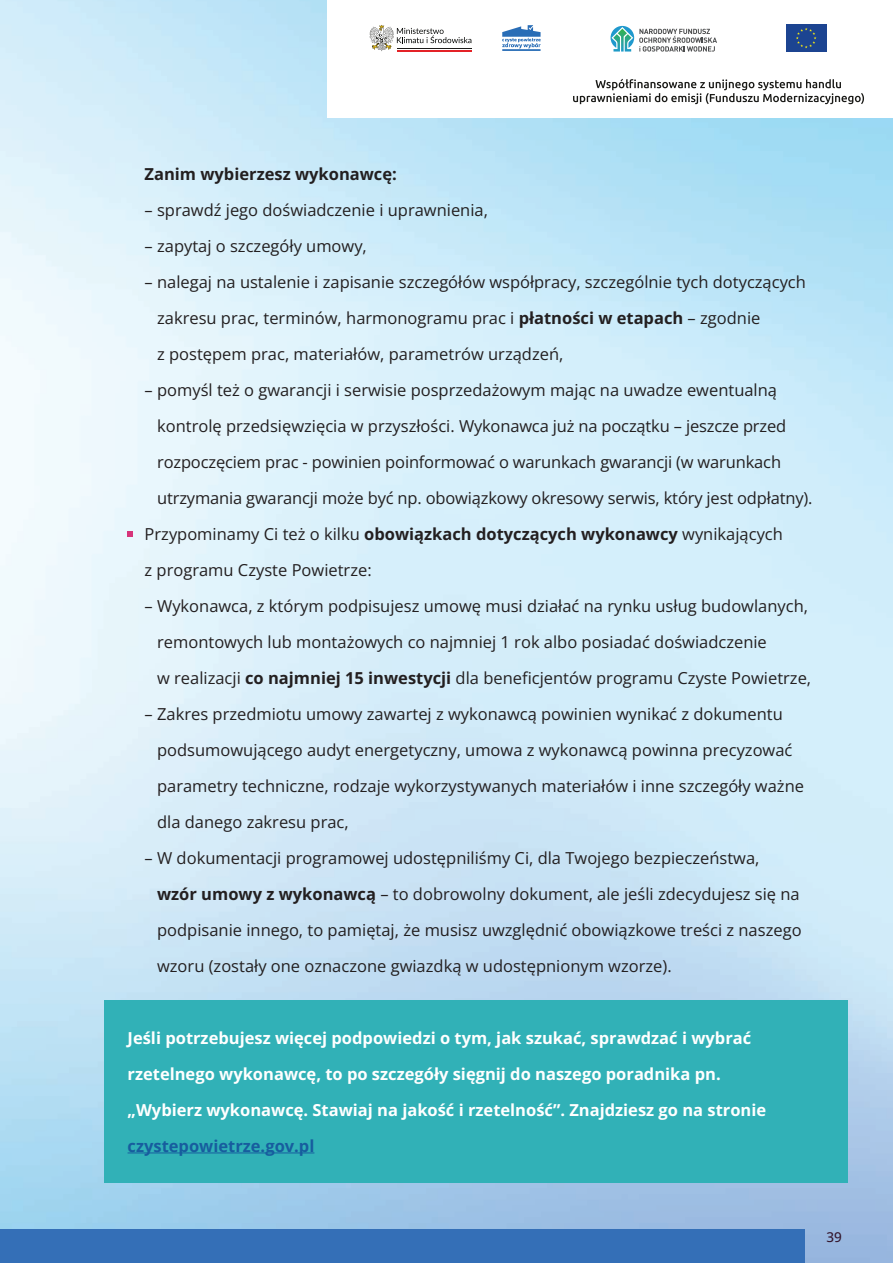
<style>
.page{position:relative;width:893px;height:1263px;background:#fff}
.page>*{position:absolute;margin:0;border:0;box-sizing:border-box;transform-origin:0 0}
.t1{font:16.5px/36px "Open Sans";color:#231f20}
.t2{font:700 16.5px/36px "Open Sans";color:#fff}
.t3{font:700 16.5px "Open Sans";color:#231f20}
.t4{font:700 16.5px "Open Sans";color:#175d9e}
.t5{font:500 13.5px "Open Sans";color:#34162d}
.s1{font-weight:700}
</style>
<div class="page">
<img style="left:0;top:0;width:893px;height:1263px">
<div style="left:328px;top:0;width:565px;height:118px;background:#fff"></div>
<svg style="left:369px;top:25px;width:102px;height:26px"></svg>
<svg style="left:502px;top:25px;width:39px;height:26px"></svg>
<svg style="left:573px;top:79px;width:291px;height:25px"></svg>
<svg style="left:610px;top:26px;width:107px;height:26px"></svg>
<div style="left:786px;top:24px;width:40px;height:28px;background:#1c4491"></div>
<svg style="left:796px;top:28px;width:20px;height:20px"></svg>
<div style="left:0;top:1229px;width:805px;height:34px;background:#346fb7"></div>
<div style="left:104px;top:1000px;width:744px;height:183px;background:#31b1b7"></div>
<hr style="left:128px;top:1153px;width:186px;height:1px;background:#175d9e">
<svg style="left:128px;top:531px;width:5px;height:6px"></svg>
<p class="t3" style="left:145px;top:162px;width:254px">Zanim wybierzesz wykonawcę:</p>
<p class="t1" style="left:145px;top:192px;width:345px">– sprawdź jego doświadczenie i uprawnienia,</p>
<p class="t1" style="left:145px;top:228px;width:224px">– zapytaj o szczegóły umowy,</p>
<p class="t1" style="left:157px;top:264px;width:650px;text-indent:-13px">– nalegaj na ustalenie i zapisanie szczegółów współpracy, szczególnie tych dotyczących zakresu prac, terminów, harmonogramu prac i <span class="s1">płatności w etapach</span> – zgodnie<br>z postępem prac, materiałów, parametrów urządzeń,</p>
<p class="t1" style="left:145px;top:372px;width:634px">– pomyśl też o gwarancji i serwisie posprzedażowym mając na uwadze ewentualną</p>
<p class="t1" style="left:157px;top:408px;width:631px">kontrolę przedsięwzięcia w przyszłości. Wykonawca już na początku – jeszcze przed</p>
<p class="t1" style="left:157px;top:444px;width:625px">rozpoczęciem prac - powinien poinformować o warunkach gwarancji (w warunkach</p>
<p class="t1" style="left:157px;top:480px;width:657px">utrzymania gwarancji może być np. obowiązkowy okresowy serwis, który jest odpłatny).</p>
<p class="t1" style="left:145px;top:516px;width:640px">Przypominamy Ci też o kilku <span class="s1">obowiązkach dotyczących wykonawcy</span> wynikających</p>
<p class="t1" style="left:145px;top:552px;width:229px">z programu Czyste Powietrze:</p>
<p class="t1" style="left:157px;top:588px;width:656px;text-indent:-13px">– Wykonawca, z którym podpisujesz umowę musi działać na rynku usług budowlanych, remontowych lub montażowych co najmniej 1 rok albo posiadać doświadczenie<br>w realizacji <span class="s1">co najmniej 15 inwestycji</span> dla beneficjentów programu Czyste Powietrze,</p>
<p class="t1" style="left:157px;top:696px;width:648px;text-indent:-13px">– Zakres przedmiotu umowy zawartej z wykonawcą powinien wynikać z dokumentu podsumowującego audyt energetyczny, umowa z wykonawcą powinna precyzować parametry techniczne, rodzaje wykorzystywanych materiałów i inne szczegóły ważne dla danego zakresu prac,</p>
<p class="t1" style="left:157px;top:840px;width:646px;text-indent:-13px">– W dokumentacji programowej udostępniliśmy Ci, dla Twojego bezpieczeństwa, <span class="s1">wzór umowy z wykonawcą</span> – to dobrowolny dokument, ale jeśli zdecydujesz się na podpisanie innego, to pamiętaj, że musisz uwzględnić obowiązkowe treści z naszego wzoru (zostały one oznaczone gwiazdką w udostępnionym wzorze).</p>
<p class="t2" style="left:128px;top:1020px;width:640px">Jeśli potrzebujesz więcej podpowiedzi o tym, jak szukać, sprawdzać i wybrać rzetelnego wykonawcę, to po szczegóły sięgnij do naszego poradnika pn. „Wybierz wykonawcę. Stawiaj na jakość i rzetelność”. Znajdziesz go na stronie</p>
<p class="t4" style="left:128px;top:1134px;width:188px">czystepowietrze.gov.pl</p>
<p class="t5" style="left:826px;top:1228px;width:17px">&amp;#</p>
</div>
